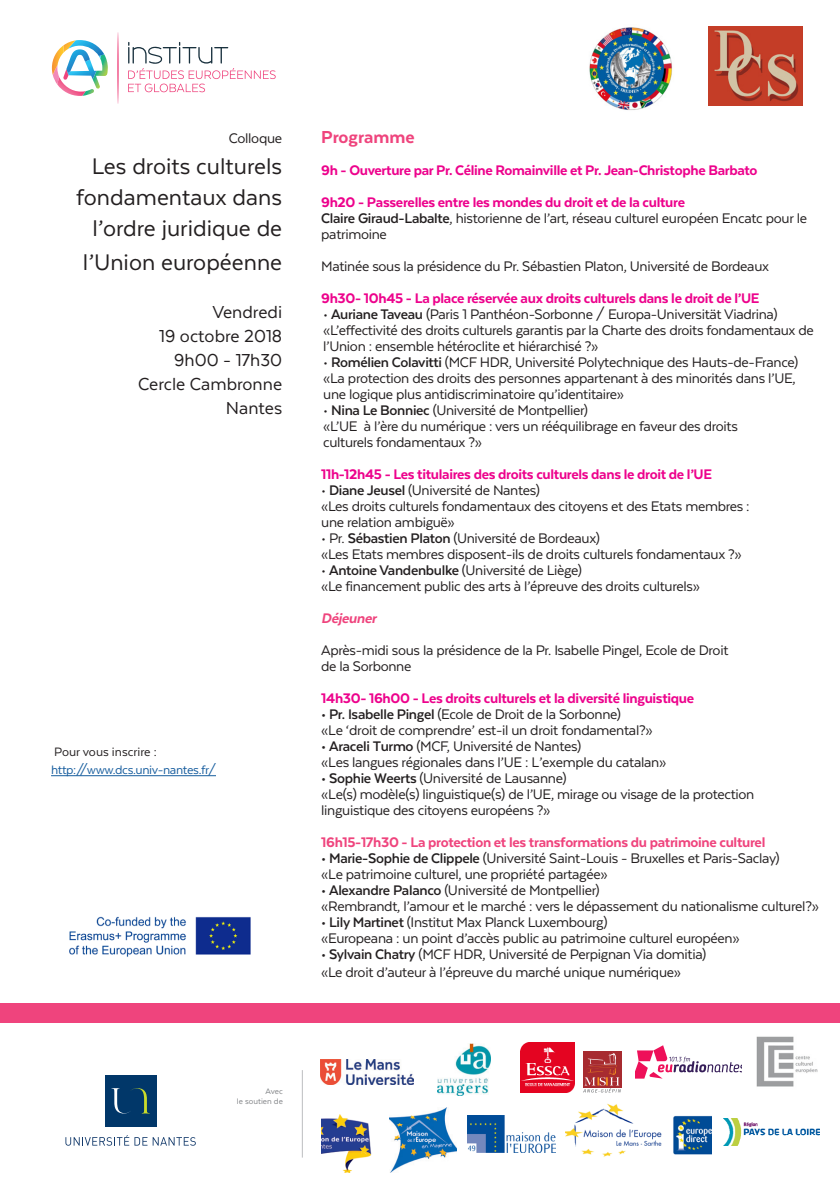
<style>
.page{position:relative;width:840px;height:1191px;background:#fff}
.page>*{position:absolute;margin:0;border:0;box-sizing:border-box;transform-origin:0 0}
.t1{font:26px/31.2px "Texta";color:#231f20;text-align:right}
.t2{font:20px "Texta";color:#231f20}
.t3{font:800 20px "Texta";color:#ef447d}
.t4{font:16px "Texta";letter-spacing:-.02em;color:#231f20}
.t5{font:800 16px "Texta";letter-spacing:-.02em;color:#ed028c}
.t6{font:800 16px "Texta";letter-spacing:-.02em;color:#ef447d}
.t7{font:italic 800 16px "Texta";color:#ef447d}
.t8{font:14px "Texta";color:#175d9e}
.t9{font:14px "Texta";color:#231f20}
.t10{font:9.2px "Texta";color:#808285}
.s1{font-weight:700}
</style>
<div class="page">
<div style="left:0;top:1002px;width:839px;height:20px;background:#ef447d"></div>
<hr style="left:302px;top:1070px;width:1px;height:87px;background:#bcbdc0">
<svg style="left:65px;top:1135px;width:82px;height:10px"></svg>
<svg style="left:153px;top:1137px;width:43px;height:8px"></svg>
<div style="left:105px;top:1075px;width:51px;height:51px;background:#013769"></div>
<svg style="left:111px;top:1088px;width:37px;height:25px"></svg>
<svg style="left:117px;top:32px;width:2px;height:72px"></svg>
<svg style="left:128px;top:42px;width:147px;height:50px"></svg>
<svg style="left:52px;top:40px;width:56px;height:56px"></svg>
<img style="left:565px;top:1103px;width:145px;height:54px">
<img style="left:321px;top:1114px;width:51px;height:58px">
<img style="left:467px;top:1115px;width:88px;height:37px">
<img style="left:389px;top:1107px;width:67px;height:65px">
<img style="left:756px;top:1036px;width:61px;height:51px">
<img style="left:437px;top:1044px;width:53px;height:51px">
<svg style="left:635px;top:1045px;width:106px;height:33px"></svg>
<div style="left:582px;top:1051px;width:39px;height:36px;background:#a72b30"></div>
<svg style="left:582px;top:1052px;width:38px;height:40px"></svg>
<img style="left:723px;top:1118px;width:95px;height:27px">
<img style="left:520px;top:1042px;width:54px;height:50px">
<img style="left:320px;top:1059px;width:93px;height:25px">
<hr style="left:51px;top:775px;width:165px;height:1px;background:#175d9e">
<img style="left:708px;top:27px;width:93px;height:79px">
<img style="left:69px;top:916px;width:182px;height:41px">
<img style="left:589px;top:27px;width:83px;height:83px">
<p class="t4" style="left:229px;top:130px;width:55px">Colloque</p>
<p class="t1" style="left:92px;top:150px;width:192px">Les droits culturels</p>
<p class="t1" style="left:76px;top:181px;width:207px">fondamentaux dans l’ordre juridique de</p>
<p class="t1" style="left:83px;top:246px;width:201px">l’Union européenne</p>
<p class="t2" style="left:212px;top:301px;width:71px">Vendredi</p>
<p class="t2" style="left:159px;top:325px;width:124px">19 octobre 2018</p>
<p class="t2" style="left:174px;top:349px;width:109px">9h00 - 17h30</p>
<p class="t2" style="left:138px;top:373px;width:145px">Cercle Cambronne</p>
<p class="t2" style="left:226px;top:397px;width:58px">Nantes</p>
<p class="t9" style="left:54px;top:745px;width:104px">Pour vous inscrire :</p>
<p class="t8" style="left:51px;top:763px;width:166px">http://www.dcs.univ-nantes.fr/</p>
<p class="t3" style="left:321px;top:126px;width:95px">Programme</p>
<p class="t5" style="left:321px;top:161px;width:437px">9h - Ouverture par Pr. Céline Romainville et Pr. Jean-Christophe Barbato</p>
<p class="t5" style="left:321px;top:193px;width:365px">9h20 - Passerelles entre les mondes du droit et de la culture</p>
<p class="t4" style="left:321px;top:210px;width:487px"><span class="s1">Claire Giraud-Labalte</span>, historienne de l’art, réseau culturel européen Encatc pour le</p>
<p class="t4" style="left:321px;top:226px;width:67px">patrimoine</p>
<p class="t4" style="left:321px;top:258px;width:449px">Matinée sous la présidence du Pr. Sébastien Platon, Université de Bordeaux</p>
<p class="t5" style="left:321px;top:289px;width:439px">9h30- 10h45 - La place réservée aux droits culturels dans le droit de l’UE</p>
<p class="t4" style="left:323px;top:306px;width:455px">• <span class="s1">Auriane Taveau</span> (Paris 1 Panthéon-Sorbonne / Europa-Universität Viadrina)</p>
<p class="t4" style="left:323px;top:322px;width:492px">«L’effectivité des droits culturels garantis par la Charte des droits fondamentaux de</p>
<p class="t4" style="left:323px;top:338px;width:276px">l’Union : ensemble hétéroclite et hiérarchisé ?»</p>
<p class="t4" style="left:323px;top:354px;width:476px">• <span class="s1">Romélien Colavitti</span> (MCF HDR, Université Polytechnique des Hauts-de-France)</p>
<p class="t4" style="left:323px;top:370px;width:474px">«La protection des droits des personnes appartenant à des minorités dans l’UE,</p>
<p class="t4" style="left:323px;top:386px;width:302px">une logique plus antidiscriminatoire qu’identitaire»</p>
<p class="t4" style="left:323px;top:402px;width:266px">• <span class="s1">Nina Le Bonniec</span> (Université de Montpellier)</p>
<p class="t4" style="left:323px;top:418px;width:416px">«L’UE à l’ère du numérique : vers un rééquilibrage en faveur des droits</p>
<p class="t4" style="left:323px;top:434px;width:160px">culturels fondamentaux ?»</p>
<p class="t5" style="left:321px;top:465px;width:392px">11h-12h45 - Les titulaires des droits culturels dans le droit de l’UE</p>
<p class="t4" style="left:321px;top:482px;width:220px">• <span class="s1">Diane Jeusel</span> (Université de Nantes)</p>
<p class="t4" style="left:321px;top:498px;width:430px">«Les droits culturels fondamentaux des citoyens et des Etats membres :</p>
<p class="t4" style="left:321px;top:514px;width:135px">une relation ambiguë»</p>
<p class="t4" style="left:321px;top:530px;width:280px">• Pr. <span class="s1">Sébastien Platon</span> (Université de Bordeaux)</p>
<p class="t4" style="left:321px;top:546px;width:422px">«Les Etats membres disposent-ils de droits culturels fondamentaux ?»</p>
<p class="t4" style="left:321px;top:562px;width:262px">• <span class="s1">Antoine Vandenbulke</span> (Université de Liège)</p>
<p class="t4" style="left:321px;top:578px;width:380px">«Le financement public des arts à l’épreuve des droits culturels»</p>
<p class="t7" style="left:321px;top:609px;width:59px">Déjeuner</p>
<p class="t4" style="left:321px;top:642px;width:408px">Après-midi sous la présidence de la Pr. Isabelle Pingel, Ecole de Droit</p>
<p class="t4" style="left:321px;top:658px;width:92px">de la Sorbonne</p>
<p class="t5" style="left:321px;top:689px;width:374px">14h30- 16h00 - Les droits culturels et la diversité linguistique</p>
<p class="t4" style="left:321px;top:706px;width:301px"><span class="s1">• Pr. Isabelle Pingel</span> (Ecole de Droit de la Sorbonne)</p>
<p class="t4" style="left:321px;top:722px;width:333px">«Le ‘droit de comprendre’ est-il un droit fondamental?»</p>
<p class="t4" style="left:321px;top:738px;width:261px"><span class="s1">• Araceli Turmo</span> (MCF, Université de Nantes)</p>
<p class="t4" style="left:321px;top:754px;width:346px">«Les langues régionales dans l’UE : L’exemple du catalan»</p>
<p class="t4" style="left:321px;top:770px;width:246px"><span class="s1">• Sophie Weerts</span> (Université de Lausanne)</p>
<p class="t4" style="left:321px;top:786px;width:434px">«Le(s) modèle(s) linguistique(s) de l’UE, mirage ou visage de la protection</p>
<p class="t4" style="left:321px;top:802px;width:231px">linguistique des citoyens européens ?»</p>
<p class="t6" style="left:321px;top:833px;width:445px">16h15-17h30 - La protection et les transformations du patrimoine culturel</p>
<p class="t4" style="left:321px;top:850px;width:460px"><span class="s1">• Marie-Sophie de Clippele</span> (Université Saint-Louis - Bruxelles et Paris-Saclay)</p>
<p class="t4" style="left:321px;top:866px;width:288px">«Le patrimoine culturel, une propriété partagée»</p>
<p class="t4" style="left:321px;top:882px;width:280px"><span class="s1">• Alexandre Palanco</span> (Université de Montpellier)</p>
<p class="t4" style="left:321px;top:898px;width:499px">«Rembrandt, l’amour et le marché : vers le dépassement du nationalisme culturel?»</p>
<p class="t4" style="left:321px;top:914px;width:287px"><span class="s1">• Lily Martinet</span> (Institut Max Planck Luxembourg)</p>
<p class="t4" style="left:321px;top:930px;width:420px">«Europeana : un point d’accès public au patrimoine culturel européen»</p>
<p class="t4" style="left:321px;top:946px;width:386px"><span class="s1">• Sylvain Chatry</span> (MCF HDR, Université de Perpignan Via domitia)</p>
<p class="t4" style="left:321px;top:964px;width:361px">«Le droit d’auteur à l’épreuve du marché unique numérique»</p>
<p class="t10" style="left:265px;top:1086px;width:19px">Avec</p>
<p class="t10" style="left:237px;top:1096px;width:48px">le soutien de</p>
</div>
